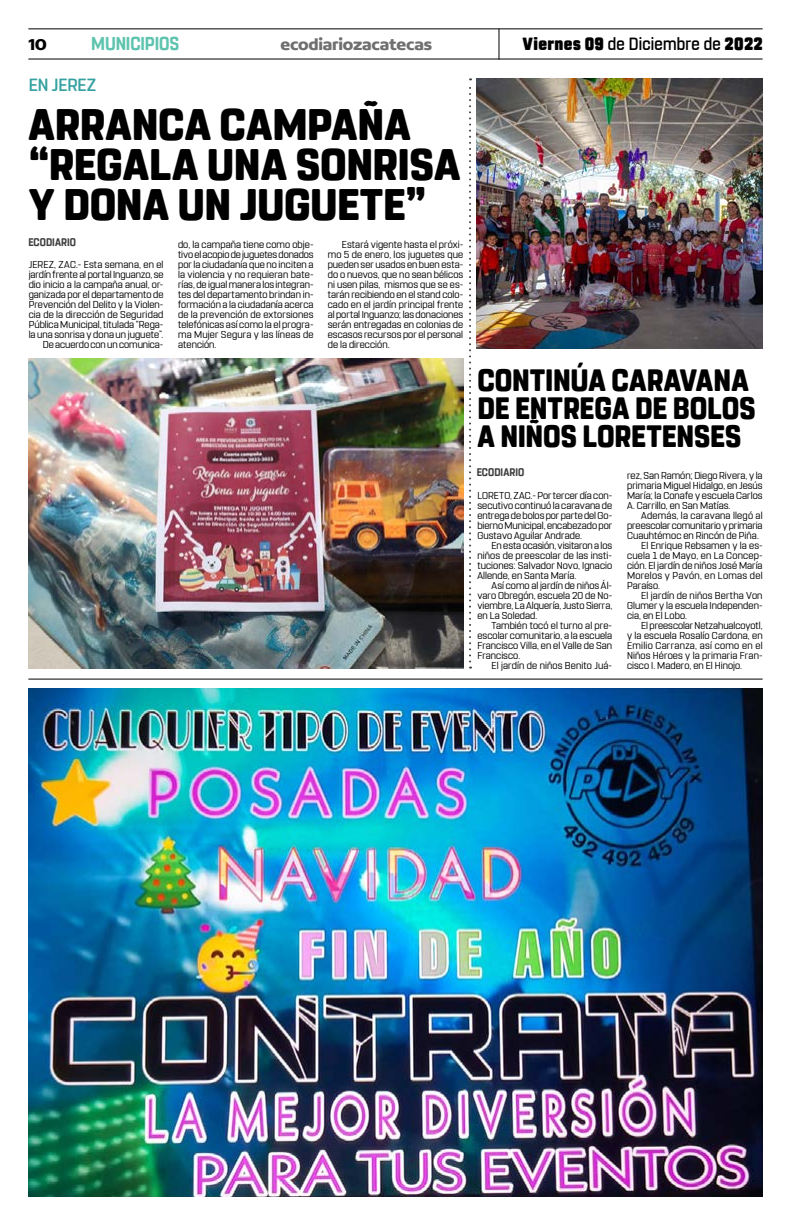
<style>
.page{position:relative;width:791px;height:1225px;background:#fff}
.page>*{position:absolute;margin:0;border:0;box-sizing:border-box;transform-origin:0 0}
.t1{font:800 44px/40px "Rohn Rounded";letter-spacing:-.01em;color:#000;scale:.96 1}
.t2{font:800 30.8px/28px "Rohn Rounded";letter-spacing:-.005em;color:#000;scale:.91 1}
.t3{font:700 18.6px "Rohn Rounded";letter-spacing:-.01em;color:#5ec4af;scale:.91 1}
.t4{font:900 17.6px "Rohn Rounded";letter-spacing:.02em;color:#000;scale:.91 1}
.t5{font:500 17.6px "Rohn Rounded";color:#36a1a1}
.t6{font:700 16.9px "Concord";letter-spacing:-.01em;color:#706f6f}
.t7{font:700 16.9px "Concord";color:#000}
.t8{font:700 11px "Rohn Rounded";letter-spacing:.005em;color:#3d3d3d;scale:.91 1}
.t9{font:10px/10px "Rohn Rounded";letter-spacing:.005em;color:#000;text-align:justify}
.t10{font:10px "Rohn Rounded";letter-spacing:.025em;color:#000}
.s1{font-weight:500}
</style>
<div class="page">
<hr style="left:28px;top:28px;width:735px;height:1px;background:#000">
<hr style="left:28px;top:59px;width:735px;height:1px;background:#000">
<hr style="left:498px;top:29px;width:1px;height:31px;background:#000">
<svg style="left:469px;top:78px;width:2px;height:590px"></svg>
<img style="left:28px;top:688px;width:735px;height:508px">
<hr style="left:28px;top:678px;width:735px;height:1px;background:#000">
<img style="left:28px;top:358px;width:435px;height:310px">
<img style="left:477px;top:78px;width:286px;height:270px">
<h3 class="t7" style="left:28px;top:34px;width:20px">10</h3>
<h3 class="t3" style="left:91px;top:32px;width:98px">MUNICIPIOS</h3>
<h3 class="t6" style="left:280px;top:34px;width:153px">ecodiariozacatecas</h3>
<h3 class="t4" style="left:522px;top:33px;width:266px">Viernes 09 <span class="s1">de Diciembre de</span> 2022</h3>
<h3 class="t5" style="left:29px;top:75px;width:69px">EN JEREZ</h3>
<h1 class="t1" style="left:28px;top:105px;width:452px">ARRANCA CAMPAÑA “REGALA UNA SONRISA<br>Y DONA UN JUGUETE”</h1>
<p class="t8" style="left:28px;top:236px;width:54px">ECODIARIO</p>
<p class="t9" style="left:178px;top:240px;width:137px">do, la campaña tiene como obje&shy;tivo el acopio de juguetes donados por la ciudadanía que no inciten a la violencia y no requieran bate&shy;rías, de igual manera los integran&shy;tes del departamento brindan in&shy;formación a la ciudadanía acerca de la prevención de extorsiones telefónicas así como la el progra&shy;ma Mujer Segura y las líneas de atención.</p>
<p class="t9" style="left:328px;top:240px;width:137px;text-indent:14px">Estará vigente hasta el próxi&shy;mo 5 de enero, los juguetes que pueden ser usados en buen esta&shy;do o nuevos, que no sean bélicos ni usen pilas, mismos que se es&shy;tarán recibiendo en el stand colo&shy;cado en el jardín principal frente al portal Inguanzo; las donaciones serán entregadas en colonias de escasos recursos por el personal de la dirección.</p>
<p class="t9" style="left:29px;top:260px;width:136px;text-align:right">JEREZ, ZAC.- Esta semana, en el jardín frente al portal Inguanzo, se dio inicio a la campaña anual, or&shy;ganizada por el departamento de<br>Prevención del Delito y la Violen&shy;cia de la dirección de Seguridad<br>Pública Municipal, titulada “Rega&shy;la una sonrisa y dona un juguete”.<br>De acuerdo con un comunica-</p>
<h2 class="t2" style="left:477px;top:366px;width:307px">CONTINÚA CARAVANA<br>DE ENTREGA DE BOLOS<br>A NIÑOS LORETENSES</h2>
<p class="t8" style="left:477px;top:466px;width:54px">ECODIARIO</p>
<p class="t9" style="left:627px;top:470px;width:137px">rez, San Ramón; Diego Rivera, y la primaria Miguel Hidalgo, en Jesús María; la Conafe y escuela Carlos A. Carrillo, en San Matías.</p>
<p class="t9" style="left:641px;top:510px;width:123px">Además, la caravana llegó al</p>
<p class="t9" style="left:627px;top:520px;width:137px">preescolar comunitario y primaria</p>
<p class="t9" style="left:627px;top:530px;width:133px">Cuauhtémoc en Rincón de Piña.</p>
<p class="t9" style="left:641px;top:540px;width:123px">El Enrique Rebsamen y la es-</p>
<p class="t9" style="left:627px;top:550px;width:137px">cuela 1 de Mayo, en La Concep-</p>
<p class="t9" style="left:627px;top:560px;width:137px">ción. El jardín de niños José María</p>
<p class="t10" style="left:627px;top:569px;width:137px">Morelos y Pavón, en Lomas del</p>
<p class="t9" style="left:627px;top:580px;width:35px">Paraíso.</p>
<p class="t9" style="left:641px;top:590px;width:123px">El jardín de niños Bertha Von</p>
<p class="t9" style="left:627px;top:600px;width:137px">Glumer y la escuela Independen-</p>
<p class="t9" style="left:627px;top:610px;width:61px">cia, en El Lobo.</p>
<p class="t9" style="left:641px;top:620px;width:123px">El preescolar Netzahualcoyotl,</p>
<p class="t9" style="left:627px;top:630px;width:137px">y la escuela Rosalío Cardona, en</p>
<p class="t10" style="left:627px;top:639px;width:137px">Emilio Carranza, así como en el</p>
<p class="t9" style="left:627px;top:650px;width:137px">Niños Héroes y la primaria Fran-</p>
<p class="t9" style="left:627px;top:660px;width:117px">cisco I. Madero, en El Hinojo.</p>
<p class="t9" style="left:477px;top:490px;width:136px">LORETO, ZAC.- Por tercer día con&shy;secutivo continuó la caravana de entrega de bolos por parte del Go&shy;bierno Municipal, encabezado por Gustavo Aguilar Andrade.</p>
<p class="t9" style="left:477px;top:540px;width:136px;text-indent:14px">En esta ocasión, visitaron a los niños de preescolar de las insti&shy;tuciones: Salvador Novo, Ignacio Allende, en Santa María.</p>
<p class="t9" style="left:477px;top:580px;width:136px;text-indent:14px">Así como al jardín de niños Ál&shy;varo Obregón, escuela 20 de No&shy;viembre, La Alquería, Justo Sierra, en La Soledad.</p>
<p class="t9" style="left:477px;top:620px;width:136px;text-indent:14px">También tocó el turno al pre&shy;escolar comunitario, a la escuela Francisco Villa, en el Valle de San Francisco.</p>
<p class="t9" style="left:492px;top:660px;width:122px">El jardín de niños Benito Juá-</p>
</div>
